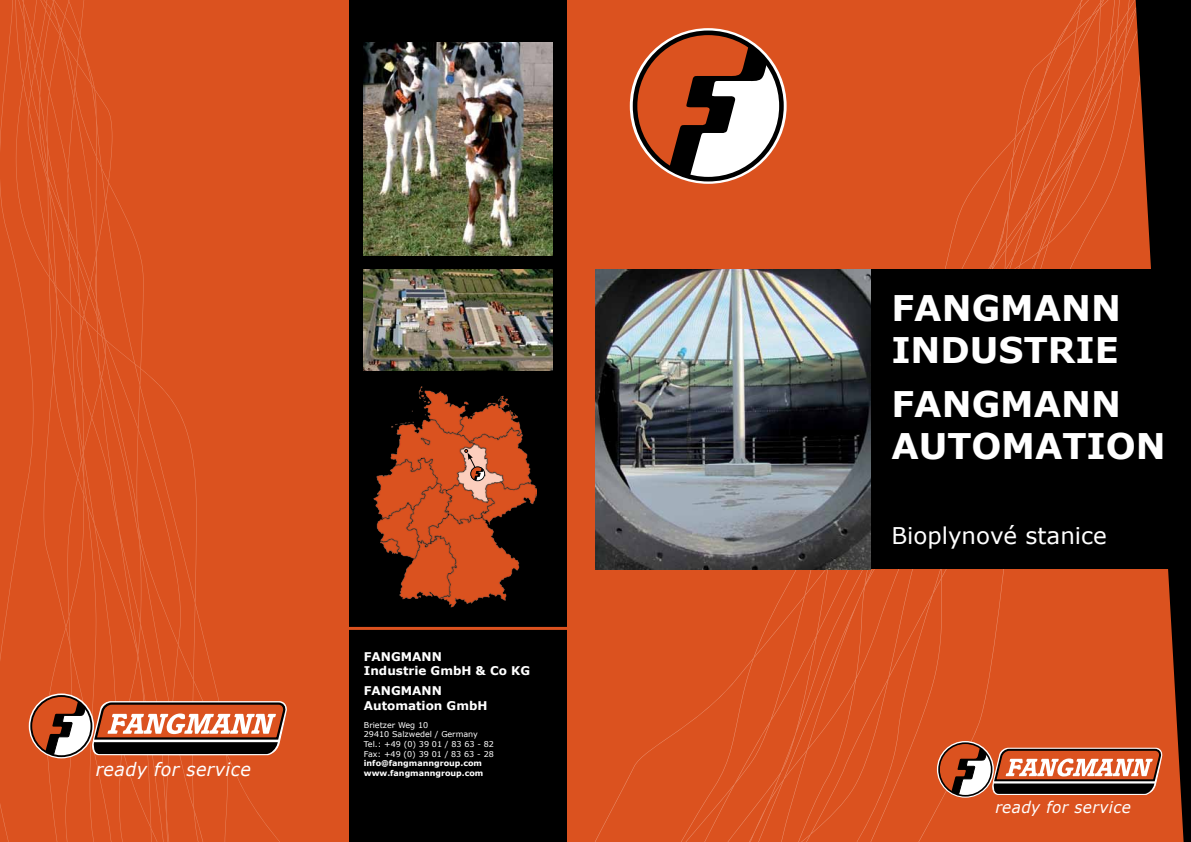
<style>
.page{position:relative;width:1191px;height:842px;background:#fff}
.page>*{position:absolute;margin:0;border:0;box-sizing:border-box;transform-origin:0 0}
.t1{font:700 35.3px/42.4px "Verdana";color:#fff}
.t2{font:23px "Verdana";color:#fff}
.t3{font:italic 18.4px "Verdana";letter-spacing:.025em;color:#fff;scale:.95 1}
.t4{font:italic 16.1px "Verdana";letter-spacing:.025em;color:#fff;scale:.95 1}
.t5{font:700 12px/14.4px "Verdana";color:#fff}
.t6{font:8px/9.6px "Verdana";color:#fff}
.t7{font:700 8px/9.6px "Verdana";color:#fff}
</style>
<div class="page">
<div style="left:0;top:0;width:595px;height:842px;background:#db521f"></div>
<div style="left:595px;top:0;width:17px;height:842px;background:#db521f"></div>
<div style="left:612px;top:0;width:523px;height:842px;background:#db521f"></div>
<svg style="left:1135px;top:0;width:56px;height:842px;background:#66260e"></svg>
<svg style="left:0;top:0;width:16px;height:842px"></svg>
<svg style="left:16px;top:0;width:264px;height:842px"></svg>
<div style="left:795px;top:270px;width:396px;height:299px;background:#000"></div>
<img style="left:595px;top:270px;width:275px;height:299px">
<div style="left:350px;top:0;width:217px;height:842px;background:#000"></div>
<hr style="left:331px;top:627px;width:264px;height:3px;background:#db521f">
<img style="left:364px;top:43px;width:189px;height:213px">
<img style="left:364px;top:270px;width:189px;height:101px">
<img style="left:373px;top:387px;width:164px;height:221px">
<svg style="left:464px;top:449px;width:22px;height:32px"></svg>
<div style="left:470px;top:467px;width:15px;height:14px;border:1px solid #000;border-radius:50%"></div>
<svg style="left:937px;top:741px;width:57px;height:57px"></svg>
<svg style="left:939px;top:743px;width:224px;height:53px"></svg>
<div style="left:938px;top:742px;width:54px;height:54px;border:2px solid #000;border-radius:50%"></div>
<svg style="left:31px;top:696px;width:256px;height:60px"></svg>
<div style="left:30px;top:695px;width:62px;height:62px;border:2px solid #000;border-radius:50%"></div>
<svg style="left:630px;top:28px;width:161px;height:156px"></svg>
<h3 class="t3" style="left:96px;top:758px;width:165px">ready for service</h3>
<h3 class="t5" style="left:364px;top:649px;width:166px">FANGMANN<br>Industrie GmbH &amp; Co KG</h3>
<h3 class="t5" style="left:364px;top:683px;width:125px">FANGMANN<br>Automation GmbH</h3>
<p class="t6" style="left:364px;top:720px;width:132px">Brietzer Weg 10<br>29410 Salzwedel / Germany<br>Tel.: +49 (0) 39 01 / 83 63 - 82<br>Fax: +49 (0) 39 01 / 83 63 - 28</p>
<p class="t7" style="left:364px;top:758px;width:121px">info@fangmanngroup.com www.fangmanngroup.com</p>
<h1 class="t1" style="left:891px;top:286px;width:231px">Fangmann<br>IN dustrie</h1>
<h1 class="t1" style="left:891px;top:382px;width:276px">Fangmann<br>Automation</h1>
<h2 class="t2" style="left:891px;top:519px;width:217px">Bioplynové stanice</h2>
<h3 class="t4" style="left:995px;top:797px;width:144px">ready for service</h3>
</div>
